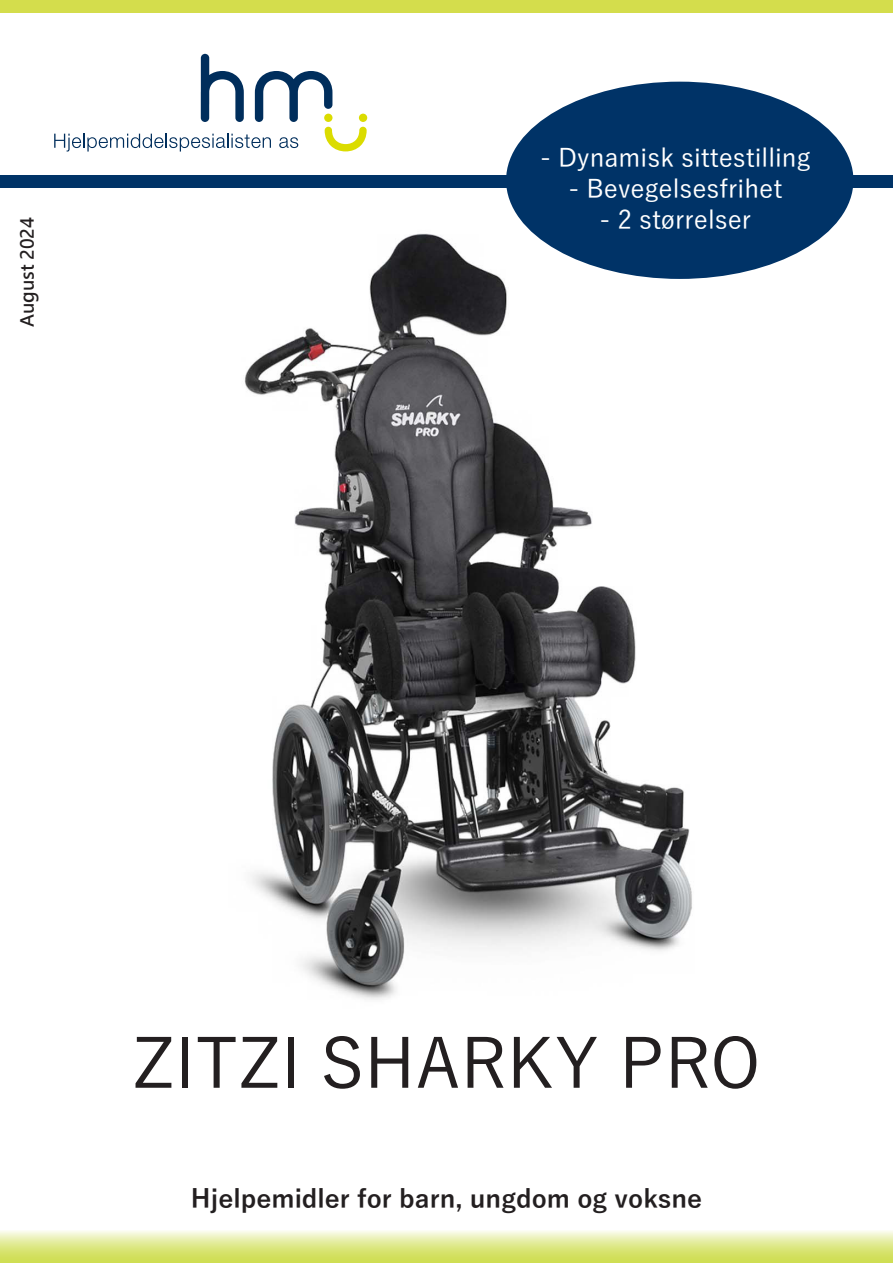
<style>
.page{position:relative;width:893px;height:1263px;background:#fff}
.page>*{position:absolute;margin:0;border:0;box-sizing:border-box;transform-origin:0 0}
.t1{font:500 69px "Yu Gothic";color:#231f20}
.t2{font:500 25.5px "Yu Gothic";color:#fff}
.t3{font:700 25.5px "Yu Gothic";color:#231f20}
.t4{font:18px "Microsoft Jheng Hei UI Bold";color:#231f20}
</style>
<div class="page">
<img style="left:244px;top:200px;width:606px;height:800px">
<div style="left:0;top:0;width:893px;height:13px;background:#d4dd4c"></div>
<div style="left:0;top:175px;width:893px;height:13px;background:#003367"></div>
<svg style="left:54px;top:54px;width:313px;height:98px"></svg>
<div style="left:359px;top:114px;width:8px;height:8px;background:#dbdc00;border-radius:50%"></div>
<div style="left:324px;top:114px;width:8px;height:8px;background:#dbdc00;border-radius:50%"></div>
<svg style="left:0;top:1231px;width:893px;height:32px;background:#dfe98d"></svg>
<div style="left:506px;top:82px;width:347px;height:197px;background:#003367;border-radius:50%"></div>
<p class="t4" style="left:16px;top:327px;width:111px;rotate:-90deg">August 2024</p>
<p class="t2" style="left:540px;top:134px;width:272px">- Dynamisk sittestilling</p>
<p class="t2" style="left:568px;top:165px;width:215px">- Bevegelsesfrihet</p>
<p class="t2" style="left:599px;top:196px;width:153px">- 2 størrelser</p>
<p class="t1" style="left:132px;top:1000px;width:630px">ZITZI SHARKY PRO</p>
<p class="t3" style="left:191px;top:1184px;width:513px">Hjelpemidler for barn, ungdom og voksne</p>
</div>
